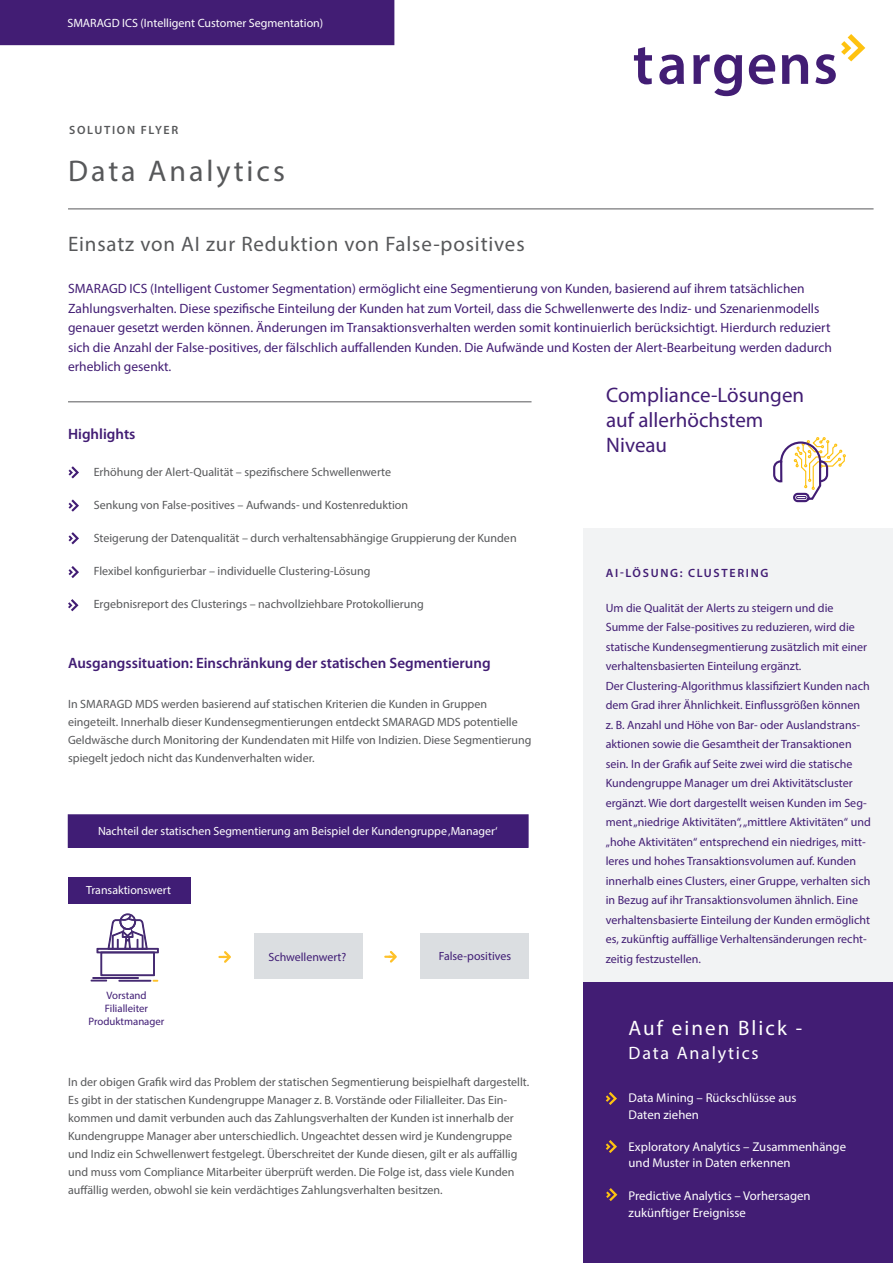
<style>
.page{position:relative;width:893px;height:1263px;background:#fff}
.page>*{position:absolute;margin:0;border:0;box-sizing:border-box;transform-origin:0 0}
.t1{font:30px "Myriad Pro";letter-spacing:.1em;color:#57585a}
.t2{font:21px "Myriad Pro";letter-spacing:.04em;color:#57585a}
.t3{font:21px/25.2px "Myriad Pro";color:#421d74}
.t4{font:21px "Myriad Pro";letter-spacing:.1em;color:#fff}
.t5{font:18px "Myriad Pro";letter-spacing:.1em;color:#fff}
.t6{font:600 15px "Myriad Pro";color:#421d74}
.t7{font:13.5px/19.5px "Myriad Pro";color:#421d74}
.t8{font:12.75px/16.5px "Myriad Pro";color:#fff}
.t9{font:12px/18px "Myriad Pro";color:#57585a}
.t10{font:12px/19.5px "Myriad Pro";color:#421d74}
.t11{font:12px "Myriad Pro";color:#fff}
.t12{font:600 12px "Myriad Pro";letter-spacing:.14em;color:#421d74}
.t13{font:600 12px "Myriad Pro";letter-spacing:.14em;color:#57585a}
.t14{font:11.85px "Myriad Pro";color:#fff}
.t15{font:11.85px "Myriad Pro";color:#401d75}
.t16{font:10.8px/12.9px "Myriad Pro";color:#401d75;text-align:center}
</style>
<div class="page">
<svg style="left:634px;top:47px;width:18px;height:37px"></svg>
<svg style="left:659px;top:55px;width:25px;height:29px"></svg>
<svg style="left:749px;top:55px;width:26px;height:29px"></svg>
<svg style="left:782px;top:55px;width:26px;height:29px"></svg>
<svg style="left:693px;top:55px;width:49px;height:41px"></svg>
<svg style="left:815px;top:34px;width:50px;height:50px"></svg>
<div style="left:0;top:0;width:394px;height:45px;background:#421d74"></div>
<hr style="left:68px;top:209px;width:805px;height:1px;background:#57585a">
<div style="left:584px;top:529px;width:309px;height:734px;background:#f2f3f4"></div>
<div style="left:584px;top:982px;width:309px;height:281px;background:#421d74"></div>
<div style="left:68px;top:815px;width:460px;height:32px;background:#401d75"></div>
<div style="left:68px;top:814px;width:460px;height:34px;border:1px solid #401d75"></div>
<div style="left:68px;top:877px;width:123px;height:27px;background:#401d75"></div>
<svg style="left:218px;top:951px;width:13px;height:12px"></svg>
<div style="left:254px;top:933px;width:108px;height:46px;background:#dbdee1"></div>
<svg style="left:384px;top:951px;width:13px;height:12px"></svg>
<div style="left:420px;top:933px;width:108px;height:46px;background:#dbdee1"></div>
<div style="left:97px;top:948px;width:62px;height:5px;border:1px solid #452a72"></div>
<svg style="left:91px;top:913px;width:67px;height:68px"></svg>
<svg style="left:69px;top:466px;width:10px;height:12px"></svg>
<svg style="left:69px;top:499px;width:10px;height:13px"></svg>
<svg style="left:69px;top:532px;width:10px;height:12px"></svg>
<svg style="left:69px;top:566px;width:10px;height:12px"></svg>
<svg style="left:68px;top:599px;width:11px;height:12px"></svg>
<svg style="left:773px;top:437px;width:73px;height:66px"></svg>
<svg style="left:606px;top:1188px;width:11px;height:13px"></svg>
<svg style="left:606px;top:1140px;width:11px;height:13px"></svg>
<svg style="left:606px;top:1092px;width:11px;height:13px"></svg>
<hr style="left:68px;top:402px;width:463px;height:1px;background:#57585a">
<p class="t11" style="left:67px;top:15px;width:257px">SMARAGD ICS (Intelligent Customer Segmentation)</p>
<p class="t13" style="left:69px;top:123px;width:111px">SOLUTION FLYER</p>
<h1 class="t1" style="left:68px;top:152px;width:218px">Data Analytics</h1>
<h2 class="t2" style="left:68px;top:231px;width:458px">Einsatz von AI zur Reduktion von False-positives</h2>
<p class="t7" style="left:68px;top:279px;width:765px">SMARAGD ICS (Intelligent Customer Segmentation) ermöglicht eine Segmentierung von Kunden, basierend auf ihrem tatsächlichen Zahlungsverhalten. Diese spezifische Einteilung der Kunden hat zum Vorteil, dass die Schwellenwerte des Indiz- und Szenarienmodells genauer gesetzt werden können. Änderungen im Transaktionsverhalten werden somit kontinuierlich berücksichtigt. Hierdurch reduziert sich die Anzahl der False-positives, der fälschlich auffallenden Kunden. Die Aufwände und Kosten der Alert-Bearbeitung werden dadurch erheblich gesenkt.</p>
<p class="t6" style="left:68px;top:424px;width:69px">Highlights</p>
<p class="t9" style="left:94px;top:463px;width:299px">Erhöhung der Alert-Qualität – spezifischere Schwellenwerte</p>
<p class="t9" style="left:94px;top:496px;width:316px">Senkung von False-positives – Aufwands- und Kostenreduktion</p>
<p class="t9" style="left:94px;top:529px;width:424px">Steigerung der Datenqualität – durch verhaltensabhängige Gruppierung der Kunden</p>
<p class="t9" style="left:94px;top:562px;width:278px">Flexibel konfigurierbar – individuelle Clustering-Lösung</p>
<p class="t9" style="left:94px;top:595px;width:332px">Ergebnisreport des Clusterings – nachvollziehbare Protokollierung</p>
<p class="t6" style="left:68px;top:653px;width:424px">Ausgangssituation: Einschränkung der statischen Segmentierung</p>
<p class="t9" style="left:68px;top:695px;width:465px">In SMARAGD MDS werden basierend auf statischen Kriterien die Kunden in Gruppen eingeteilt. Innerhalb dieser Kundensegmentierungen entdeckt SMARAGD MDS potentielle Geldwäsche durch Monitoring der Kundendaten mit Hilfe von Indizien. Diese Segmentierung spiegelt jedoch nicht das Kundenverhalten wider.</p>
<p class="t14" style="left:98px;top:824px;width:401px">Nachteil der statischen Segmentierung am Beispiel der Kundengruppe ‚Manager‘</p>
<p class="t14" style="left:86px;top:883px;width:86px">Transaktionswert</p>
<p class="t16" style="left:89px;top:989px;width:77px">Vorstand<br>Filialleiter<br>Produktmanager</p>
<p class="t15" style="left:268px;top:949px;width:79px">Schwellenwert?</p>
<p class="t15" style="left:439px;top:949px;width:74px">False-positives</p>
<p class="t9" style="left:68px;top:1073px;width:463px">In der obigen Grafik wird das Problem der statischen Segmentierung beispielhaft dargestellt.<br>Es gibt in der statischen Kundengruppe Manager z. B. Vorstände oder Filialleiter. Das Ein&shy;kommen und damit verbunden auch das Zahlungsverhalten der Kunden ist innerhalb der Kundengruppe Manager aber unterschiedlich. Ungeachtet dessen wird je Kundengruppe und Indiz ein Schwellenwert festgelegt. Überschreitet der Kunde diesen, gilt er als auffällig und muss vom Compliance Mitarbeiter überprüft werden. Die Folge ist, dass viele Kunden auffällig werden, obwohl sie kein verdächtiges Zahlungsverhalten besitzen.</p>
<h2 class="t3" style="left:606px;top:382px;width:200px">Compliance-Lösungen auf allerhöchstem<br>Niveau</h2>
<p class="t12" style="left:606px;top:565px;width:164px">AI-LÖSUNG: CLUSTERING</p>
<p class="t10" style="left:606px;top:598px;width:266px">Um die Qualität der Alerts zu steigern und die Summe der False-positives zu reduzieren, wird die statische Kundensegmentierung zusätzlich mit einer verhaltensbasierten Einteilung ergänzt.<br>Der Clustering-Algorithmus klassifiziert Kunden nach dem Grad ihrer Ähnlichkeit. Einflussgrößen können<br>z. B. Anzahl und Höhe von Bar- oder Auslandstrans&shy;aktionen sowie die Gesamtheit der Transaktionen sein. In der Grafik auf Seite zwei wird die statische Kundengruppe Manager um drei Aktivitätscluster ergänzt. Wie dort dargestellt weisen Kunden im Seg&shy;ment „niedrige Aktivitäten“, „mittlere Aktivitäten“ und „hohe Aktivitäten“ entsprechend ein niedriges, mitt&shy;leres und hohes Transaktionsvolumen auf. Kunden innerhalb eines Clusters, einer Gruppe, verhalten sich in Bezug auf ihr Transaktionsvolumen ähnlich. Eine verhaltensbasierte Einteilung der Kunden ermöglicht es, zukünftig auffällige Verhaltensänderungen recht&shy;zeitig festzustellen.</p>
<h2 class="t4" style="left:629px;top:1015px;width:175px">Auf einen Blick -</h2>
<h3 class="t5" style="left:629px;top:1042px;width:132px">Data Analytics</h3>
<p class="t8" style="left:629px;top:1090px;width:169px">Data Mining – Rückschlüsse aus<br>Daten ziehen</p>
<p class="t8" style="left:629px;top:1138px;width:219px">Exploratory Analytics – Zusammenhänge und Muster in Daten erkennen</p>
<p class="t8" style="left:629px;top:1187px;width:183px">Predictive Analytics – Vorhersagen zukünftiger Ereignisse</p>
</div>
